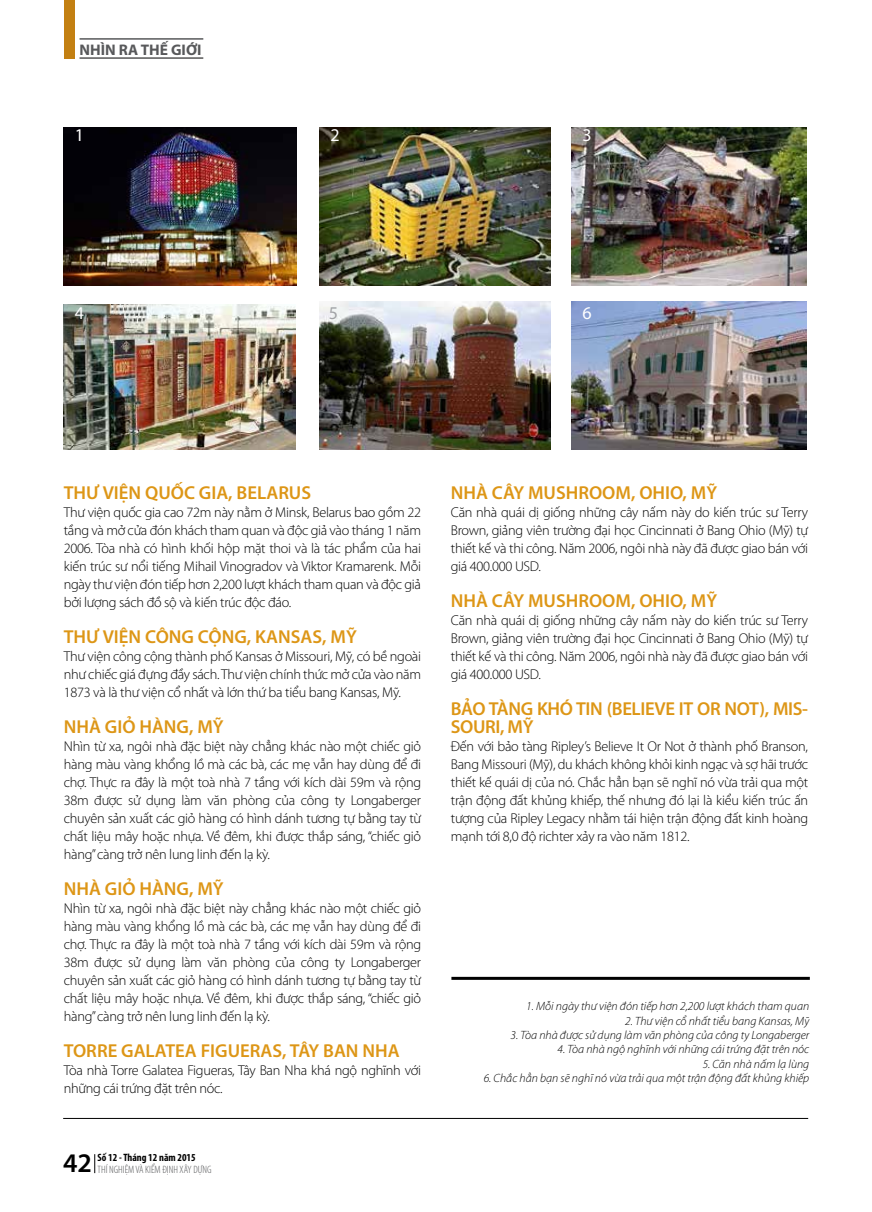
<style>
.page{position:relative;width:872px;height:1212px;background:#fff}
.page>*{position:absolute;margin:0;border:0;box-sizing:border-box;transform-origin:0 0}
.t1{font:600 27px "Myriad Pro";color:#000}
.t2{font:600 18.75px "Myriad Pro";color:#dd9616}
.t3{font:600 18.75px/18px "Myriad Pro";letter-spacing:-.02em;color:#dd9616}
.t4{font:18px "Myriad Pro";color:#fff}
.t5{font:18px "Myriad Pro";color:#a1a3a6}
.t6{font:700 15.45px "Myriad Pro";color:#58595b}
.t7{font:300 14.25px/18px "Myriad Pro";letter-spacing:-.02em;color:#000;text-align:justify}
.t8{font:italic 300 12px "Myriad Pro";color:#000}
.t9{font:300 condensed 10.65px "Myriad Pro";color:#58595b}
.t10{font:700 condensed 10.65px "Myriad Pro";color:#000}
</style>
<div class="page">
<svg style="left:94px;top:1154px;width:1px;height:19px"></svg>
<hr style="left:63px;top:1118px;width:745px;height:1px;background:#000">
<div style="left:64px;top:0;width:11px;height:58px;background:#c38012"></div>
<hr style="left:80px;top:38px;width:123px;height:2px;background:#58595b">
<hr style="left:80px;top:58px;width:123px;height:1px;background:#000">
<img style="left:63px;top:128px;width:233px;height:158px">
<img style="left:63px;top:305px;width:232px;height:145px">
<img style="left:319px;top:128px;width:232px;height:158px">
<img style="left:319px;top:301px;width:232px;height:149px">
<img style="left:571px;top:128px;width:235px;height:158px">
<img style="left:571px;top:301px;width:235px;height:149px">
<hr style="left:451px;top:977px;width:359px;height:3px;background:#000">
<p class="t6" style="left:80px;top:39px;width:123px">NHÌN RA THẾ GIỚI</p>
<p class="t4" style="left:75px;top:124px;width:11px">1</p>
<p class="t4" style="left:330px;top:124px;width:11px">2</p>
<p class="t4" style="left:582px;top:124px;width:11px">3</p>
<p class="t4" style="left:75px;top:302px;width:11px">4</p>
<p class="t5" style="left:329px;top:302px;width:11px">5</p>
<p class="t4" style="left:582px;top:302px;width:11px">6</p>
<h2 class="t2" style="left:64px;top:481px;width:249px">THƯ VIỆN QUỐC GIA, BELARUS</h2>
<p class="t7" style="left:64px;top:503px;width:359px">Thư viện quốc gia cao 72m này nằm ở Minsk, Belarus bao gồm 22 tầng và mở cửa đón khách tham quan và độc giả vào tháng 1 năm 2006. Tòa nhà có hình khối hộp mặt thoi và là tác phẩm của hai kiến trúc sư nổi tiếng Mihail Vinogradov và Viktor Kramarenk. Mỗi ngày thư viện đón tiếp hơn 2,200 lượt khách tham quan và độc giả bởi lượng sách đồ sộ và kiến trúc độc đáo.</p>
<h2 class="t2" style="left:64px;top:625px;width:295px">THƯ VIỆN CÔNG CỘNG, KANSAS, MỸ</h2>
<p class="t7" style="left:64px;top:647px;width:359px">Thư viện công cộng thành phố Kansas ở Missouri, Mỹ, có bề ngoài như chiếc giá đựng đầy sách. Thư viện chính thức mở cửa vào năm 1873 và là thư viện cổ nhất và lớn thứ ba tiểu bang Kansas, Mỹ.</p>
<h2 class="t2" style="left:64px;top:715px;width:161px">NHÀ GIỎ HÀNG, MỸ</h2>
<p class="t7" style="left:64px;top:737px;width:359px">Nhìn từ xa, ngôi nhà đặc biệt này chẳng khác nào một chiếc giỏ hàng màu vàng khổng lồ mà các bà, các mẹ vẫn hay dùng để đi chợ. Thực ra đây là một toà nhà 7 tầng với kích dài 59m và rộng 38m được sử dụng làm văn phòng của công ty Longaberger chuyên sản xuất các giỏ hàng có hình dánh tương tự bằng tay từ chất liệu mây hoặc nhựa. Về đêm, khi được thắp sáng, “chiếc giỏ hàng” càng trở nên lung linh đến lạ kỳ.</p>
<h2 class="t2" style="left:64px;top:877px;width:161px">NHÀ GIỎ HÀNG, MỸ</h2>
<p class="t7" style="left:64px;top:899px;width:359px">Nhìn từ xa, ngôi nhà đặc biệt này chẳng khác nào một chiếc giỏ hàng màu vàng khổng lồ mà các bà, các mẹ vẫn hay dùng để đi chợ. Thực ra đây là một toà nhà 7 tầng với kích dài 59m và rộng 38m được sử dụng làm văn phòng của công ty Longaberger chuyên sản xuất các giỏ hàng có hình dánh tương tự bằng tay từ chất liệu mây hoặc nhựa. Về đêm, khi được thắp sáng, “chiếc giỏ hàng” càng trở nên lung linh đến lạ kỳ.</p>
<h2 class="t2" style="left:64px;top:1039px;width:337px">TORRE GALATEA FIGUERAS, TÂY BAN NHA</h2>
<p class="t7" style="left:64px;top:1061px;width:359px">Tòa nhà Torre Galatea Figueras, Tây Ban Nha khá ngộ nghĩnh với những cái trứng đặt trên nóc.</p>
<p class="t10" style="left:98px;top:1150px;width:100px">Số 12 - Tháng 12 năm 2015</p>
<h1 class="t1" style="left:63px;top:1146px;width:30px">42</h1>
<p class="t9" style="left:98px;top:1163px;width:115px">THÍ NGHIỆM VÀ KIỂM ĐỊNH XÂY DỰNG</p>
<h2 class="t2" style="left:451px;top:481px;width:268px">NHÀ CÂY MUSHROOM, OHIO, MỸ</h2>
<p class="t7" style="left:451px;top:503px;width:359px">Căn nhà quái dị giống những cây nấm này do kiến trúc sư Terry Brown, giảng viên trường đại học Cincinnati ở Bang Ohio (Mỹ) tự thiết kế và thi công. Năm 2006, ngôi nhà này đã được giao bán với giá 400.000 USD.</p>
<h2 class="t2" style="left:451px;top:589px;width:268px">NHÀ CÂY MUSHROOM, OHIO, MỸ</h2>
<p class="t7" style="left:451px;top:611px;width:359px">Căn nhà quái dị giống những cây nấm này do kiến trúc sư Terry Brown, giảng viên trường đại học Cincinnati ở Bang Ohio (Mỹ) tự thiết kế và thi công. Năm 2006, ngôi nhà này đã được giao bán với giá 400.000 USD.</p>
<h2 class="t3" style="left:451px;top:699px;width:359px">BẢO TÀNG KHÓ TIN (BELIEVE IT OR NOT), MIS-<br>SOURI, MỸ</h2>
<p class="t7" style="left:451px;top:737px;width:359px">Đến với bảo tàng Ripley’s Believe It Or Not ở thành phố Branson, Bang Missouri (Mỹ), du khách không khỏi kinh ngạc và sợ hãi trước thiết kế quái dị của nó. Chắc hẳn bạn sẽ nghĩ nó vừa trải qua một trận động đất khủng khiếp, thế nhưng đó lại là kiểu kiến trúc ấn tượng của Ripley Legacy nhằm tái hiện trận động đất kinh hoàng mạnh tới 8,0 độ richter xảy ra vào năm 1812.</p>
<p class="t8" style="left:526px;top:999px;width:284px">1. Mỗi ngày thư viện đón tiếp hơn 2,200 lượt khách tham quan</p>
<p class="t8" style="left:625px;top:1013px;width:185px">2. Thư viện cổ nhất tiểu bang Kansas, Mỹ</p>
<p class="t8" style="left:510px;top:1028px;width:300px">3. Tòa nhà được sử dụng làm văn phòng của công ty Longaberger</p>
<p class="t8" style="left:557px;top:1042px;width:253px">4. Tòa nhà ngộ nghĩnh với những cái trứng đặt trên nóc</p>
<p class="t8" style="left:702px;top:1056px;width:108px">5. Căn nhà nấm lạ lùng</p>
<p class="t8" style="left:484px;top:1071px;width:327px">6. Chắc hẳn bạn sẽ nghĩ nó vừa trải qua một trận động đất khủng khiếp</p>
</div>
